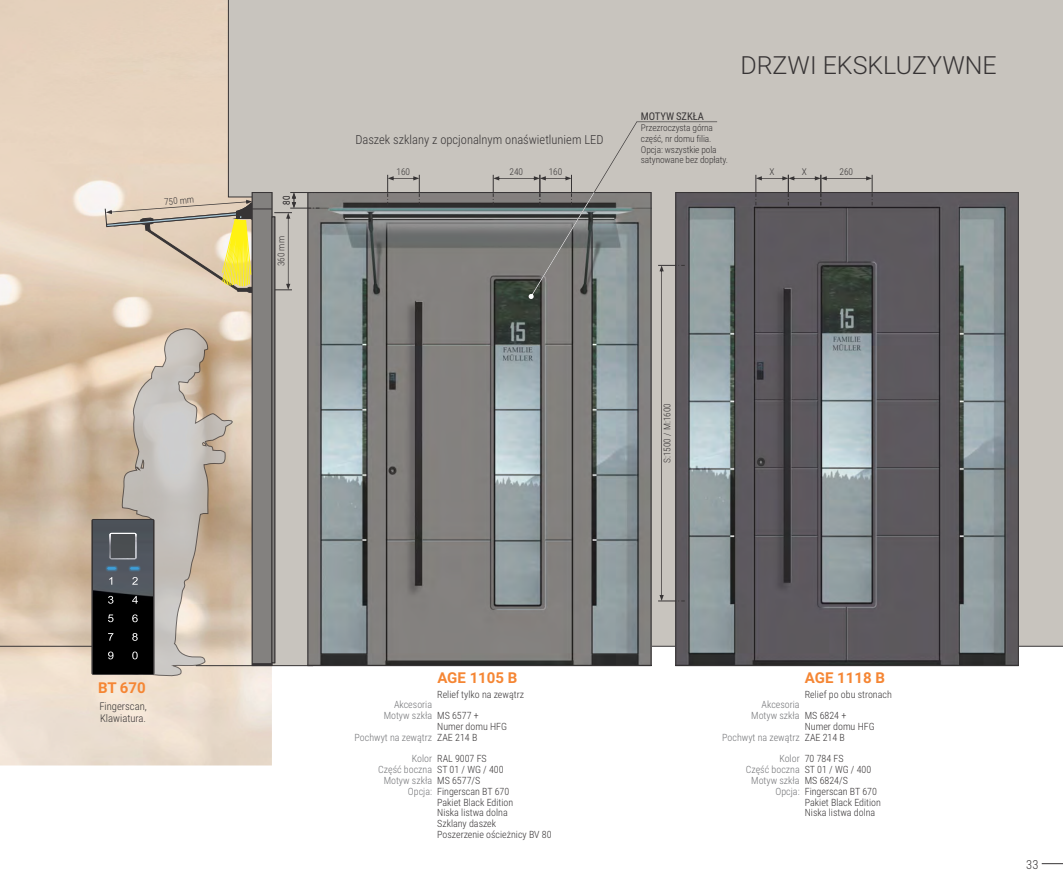
<style>
.page{position:relative;width:1063px;height:886px;background:#fff}
.page>*{position:absolute;margin:0;border:0;box-sizing:border-box;transform-origin:0 0}
.t1{font:300 25px "Roboto";color:#373435}
.t2{font:700 15px "Roboto";color:#f58634}
.t3{font:300 12.5px "Roboto Condensed";color:#373435}
.t4{font:300 10.62px/12.1px "Roboto Condensed";color:#373435}
.t5{font:10.62px "Roboto Condensed";letter-spacing:-.01em;color:#373435}
.t6{font:300 10px/10.8px "Roboto Condensed";color:#373435}
.t7{font:300 10px/10.8px "Roboto Condensed";color:#727376;text-align:right}
.t8{font:300 9.38px/10.8px "Roboto Condensed";letter-spacing:-.01em;color:#373435}
</style>
<div class="page">
<div style="left:0;top:0;width:1063px;height:646px;background:#c8c4be"></div>
<img style="left:0;top:0;width:272px;height:765px">
<hr style="left:449px;top:646px;width:614px;height:1px;background:#373435">
<svg style="left:1042px;top:863px;width:21px;height:1px"></svg>
<hr style="left:0;top:646px;width:108px;height:1px;background:#373435">
<img style="left:310px;top:194px;width:339px;height:470px">
<svg style="left:122px;top:328px;width:111px;height:348px"></svg>
<div style="left:252px;top:193px;width:20px;height:472px;background:#83817f"></div>
<hr style="left:252px;top:663px;width:20px;height:2px;background:#373435">
<div style="left:252px;top:192px;width:20px;height:474px;border:1px solid #373435"></div>
<div style="left:272px;top:217px;width:3px;height:446px;background:#83817f;border:1px solid #373435"></div>
<hr style="left:196px;top:665px;width:117px;height:1px;background:#373435">
<svg style="left:104px;top:0;width:215px;height:293px"></svg>
<svg style="left:91px;top:519px;width:64px;height:156px"></svg>
<img style="left:93px;top:521px;width:60px;height:152px">
<img style="left:109px;top:533px;width:28px;height:26px">
<svg style="left:106px;top:565px;width:12px;height:6px"></svg>
<svg style="left:111px;top:535px;width:24px;height:22px"></svg>
<svg style="left:132px;top:577px;width:6px;height:8px"></svg>
<svg style="left:108px;top:596px;width:5px;height:8px"></svg>
<svg style="left:132px;top:596px;width:6px;height:7px"></svg>
<svg style="left:108px;top:614px;width:6px;height:8px"></svg>
<svg style="left:132px;top:614px;width:6px;height:8px"></svg>
<svg style="left:108px;top:633px;width:5px;height:8px"></svg>
<svg style="left:132px;top:633px;width:6px;height:8px"></svg>
<svg style="left:108px;top:651px;width:5px;height:8px"></svg>
<svg style="left:109px;top:577px;width:3px;height:8px"></svg>
<svg style="left:132px;top:651px;width:6px;height:8px"></svg>
<svg style="left:128px;top:565px;width:12px;height:6px"></svg>
<svg style="left:387px;top:175px;width:33px;height:30px"></svg>
<img style="left:678px;top:194px;width:338px;height:470px">
<svg style="left:756px;top:175px;width:117px;height:30px"></svg>
<svg style="left:493px;top:121px;width:224px;height:481px"></svg>
<p class="t8" style="left:164px;top:197px;width:32px;rotate:-4deg">750 mm</p>
<p class="t8" style="left:282px;top:205px;width:11px;rotate:-90deg">80</p>
<p class="t8" style="left:277px;top:266px;width:32px;rotate:-90deg">360 mm</p>
<p class="t3" style="left:355px;top:135px;width:250px">Daszek szklany z opcjonalnym onaświetluniem LED</p>
<p class="t8" style="left:396px;top:168px;width:15px">160</p>
<p class="t8" style="left:509px;top:168px;width:15px">240</p>
<p class="t8" style="left:549px;top:168px;width:15px">160</p>
<h1 class="t1" style="left:740px;top:55px;width:258px">DRZWI EKSKLUZYWNE</h1>
<p class="t5" style="left:641px;top:112px;width:64px">MOTYW SZKŁA</p>
<p class="t8" style="left:641px;top:124px;width:89px">Przezroczysta górna część, nr domu filia.<br>Opcja: wszystkie pola satynowane bez dopłaty.</p>
<p class="t8" style="left:769px;top:168px;width:7px">X</p>
<p class="t8" style="left:802px;top:168px;width:7px">X</p>
<p class="t8" style="left:839px;top:168px;width:15px">260</p>
<p class="t8" style="left:663px;top:463px;width:61px;rotate:-90deg">S:1500 / M:1600</p>
<h2 class="t2" style="left:98px;top:681px;width:49px">BT 670</h2>
<p class="t4" style="left:99px;top:701px;width:49px">Fingerscan,<br>Klawiatura.</p>
<h2 class="t2" style="left:437px;top:672px;width:82px">AGE 1105 B</h2>
<p class="t6" style="left:437px;top:684px;width:88px;line-height:21.6px">Relief tylko na zewątrz<br>MS 6577 +</p>
<p class="t6" style="left:437px;top:722px;width:71px">Numer domu HFG<br>ZAE 214 B</p>
<p class="t6" style="left:437px;top:754px;width:116px">RAL 9007 FS<br>ST 01 / WG / 400<br>MS 6577/S<br>Fingerscan BT 670<br>Pakiet Black Edition<br>Niska listwa dolna<br>Szklany daszek<br>Poszerzenie ościeżnicy BV 80</p>
<p class="t7" style="left:384px;top:700px;width:50px">Akcesoria<br>Motyw szkła</p>
<p class="t7" style="left:355px;top:727px;width:79px;line-height:21.6px">Pochwyt na zewątrz<br>Kolor</p>
<p class="t7" style="left:378px;top:765px;width:55px">Część boczna<br>Motyw szkła<br>Opcja:</p>
<h2 class="t2" style="left:805px;top:672px;width:82px">AGE 1118 B</h2>
<p class="t6" style="left:805px;top:684px;width:89px;line-height:21.6px">Relief po obu stronach<br>MS 6824 +</p>
<p class="t6" style="left:805px;top:722px;width:71px">Numer domu HFG<br>ZAE 214 B</p>
<p class="t6" style="left:805px;top:754px;width:78px">70 784 FS<br>ST 01 / WG / 400<br>MS 6824/S<br>Fingerscan BT 670<br>Pakiet Black Edition<br>Niska listwa dolna</p>
<p class="t7" style="left:751px;top:700px;width:50px">Akcesoria<br>Motyw szkła</p>
<p class="t7" style="left:722px;top:727px;width:79px;line-height:21.6px">Pochwyt na zewątrz<br>Kolor</p>
<p class="t7" style="left:746px;top:765px;width:55px">Część boczna<br>Motyw szkła<br>Opcja:</p>
<p class="t3" style="left:1026px;top:859px;width:14px">33</p>
</div>
